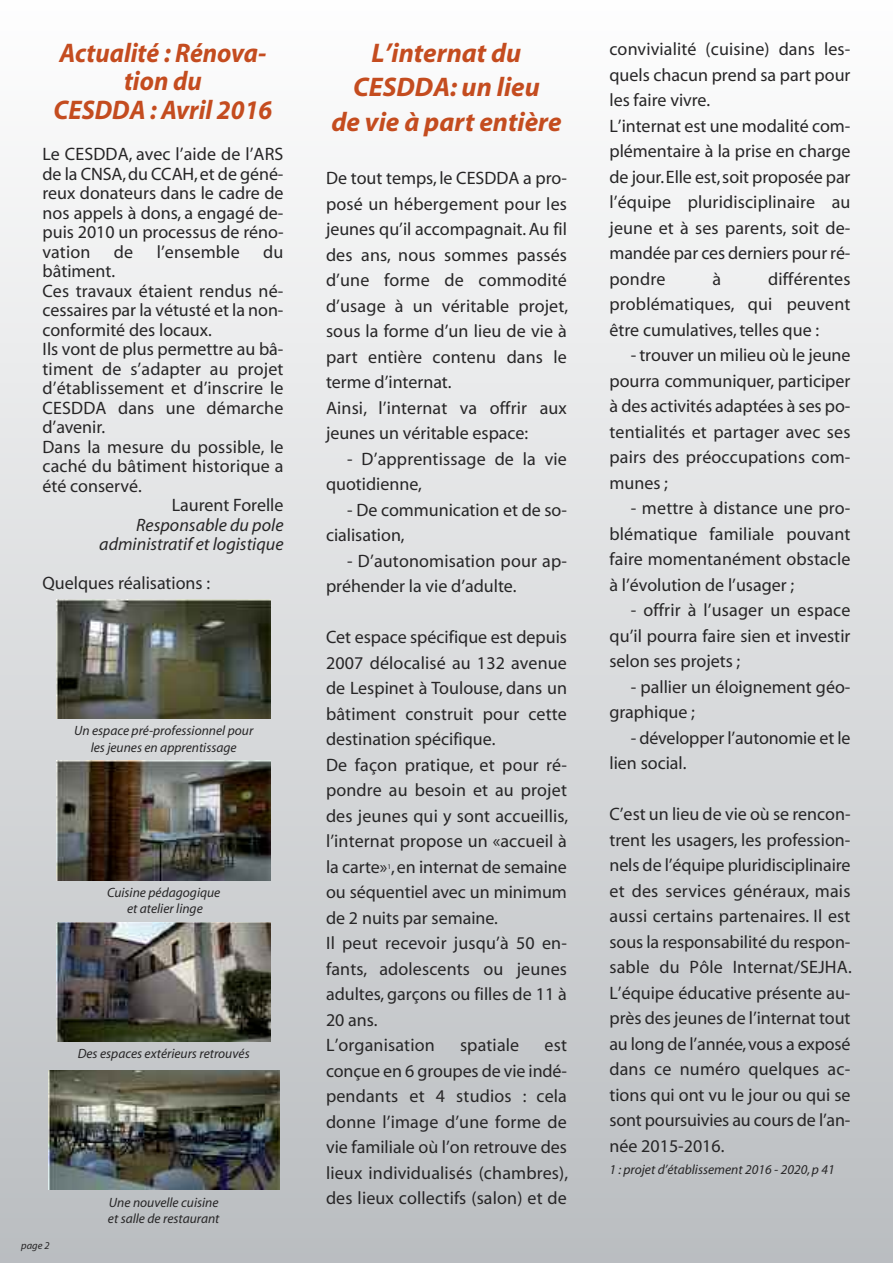
<style>
.page{position:relative;width:893px;height:1263px;background:#fff}
.page>*{position:absolute;margin:0;border:0;box-sizing:border-box;transform-origin:0 0}
.t1{font:italic 700 27px/34.5px "Myriad";color:#c44c1f;text-align:center}
.t2{font:italic 700 27px/28.5px "Myriad";color:#c44c1f;text-align:center;scale:.95 1}
.t3{font:18px/25.5px "Myriad";color:#272627}
.t4{font:italic 18px/19.5px "Myriad";color:#272627;text-align:right}
.t5{font:italic 13.5px/16.2px "Myriad";color:#272627;text-align:center}
.t6{font:italic 10.5px "Myriad";color:#272627}
.t7{font:7.2px "Myriad";color:#272627}
</style>
<div class="page">
<div style="left:0;top:0;width:893px;height:1263px;background:linear-gradient(to bottom,#fefefe,#babdc0)"></div>
<img style="left:57px;top:600px;width:214px;height:118px">
<img style="left:57px;top:760px;width:214px;height:120px">
<img style="left:57px;top:922px;width:214px;height:120px">
<img style="left:48px;top:1070px;width:231px;height:120px">
<h1 class="t2" style="left:54px;top:41px;width:232px">Actualité : Rénova&shy;tion du<br>CESDDA : Avril 2016</h1>
<p class="t3" style="left:43px;top:146px;width:243px;line-height:19.5px;text-align:justify">Le CESDDA, avec l’aide de l’ARS de la CNSA,du CCAH,et de géné&shy;reux donateurs dans le cadre de nos appels à dons, a engagé de&shy;puis 2010 un processus de réno&shy;vation</p>
<p class="t3" style="left:114px;top:241px;width:21px">de</p>
<p class="t3" style="left:157px;top:241px;width:85px">l’ensemble</p>
<p class="t3" style="left:263px;top:241px;width:22px">du</p>
<p class="t3" style="left:43px;top:260px;width:74px">bâtiment.</p>
<p class="t3" style="left:43px;top:280px;width:242px">Ces travaux étaient rendus né-</p>
<p class="t3" style="left:43px;top:299px;width:242px">cessaires par la vétusté et la non-</p>
<p class="t3" style="left:43px;top:319px;width:171px">conformité des locaux.</p>
<p class="t3" style="left:43px;top:338px;width:242px">Ils vont de plus permettre au bâ-</p>
<p class="t3" style="left:43px;top:358px;width:242px">timent de s’adapter au projet</p>
<p class="t3" style="left:43px;top:377px;width:242px">d’établissement et d’inscrire le</p>
<p class="t3" style="left:43px;top:397px;width:242px">CESDDA dans une démarche</p>
<p class="t3" style="left:43px;top:416px;width:64px">d’avenir.</p>
<p class="t3" style="left:43px;top:436px;width:242px">Dans la mesure du possible, le</p>
<p class="t3" style="left:43px;top:455px;width:242px">caché du bâtiment historique a</p>
<p class="t3" style="left:43px;top:475px;width:101px">été conservé.</p>
<p class="t3" style="left:172px;top:494px;width:113px">Laurent Forelle</p>
<p class="t4" style="left:99px;top:517px;width:186px">Responsable du pole administratif et logistique</p>
<p class="t3" style="left:43px;top:572px;width:169px">Quelques réalisations :</p>
<p class="t5" style="left:74px;top:724px;width:181px">Un espace pré-professionnel pour les jeunes en apprentissage</p>
<p class="t5" style="left:107px;top:885px;width:115px">Cuisine pédagogique et atelier linge</p>
<p class="t5" style="left:78px;top:1047px;width:173px">Des espaces extérieurs retrouvés</p>
<p class="t6" style="left:21px;top:1242px;width:30px">page 2</p>
<p class="t5" style="left:108px;top:1195px;width:113px;text-align:left">Une nouvelle cuisine et salle de restaurant</p>
<h1 class="t1" style="left:331px;top:38px;width:232px">L’internat du<br>CESDDA: un lieu<br>de vie à part entière</h1>
<p class="t3" style="left:326px;top:167px;width:244px">De tout temps, le CESDDA a pro&shy;posé un hébergement pour les jeunes qu’il accompagnait.Au fil des ans, nous sommes passés d’une forme de commodité d’usage à un véritable projet, sous la forme d’un lieu de vie à part entière contenu dans le terme d’internat.<br>Ainsi, l’internat va offrir aux jeunes un véritable espace:</p>
<p class="t3" style="left:326px;top:448px;width:242px;text-indent:21px">- D’apprentissage de la vie quotidienne,</p>
<p class="t3" style="left:326px;top:499px;width:242px;text-indent:21px">- De communication et de so&shy;cialisation,</p>
<p class="t3" style="left:326px;top:550px;width:242px;text-indent:21px">- D’autonomisation pour ap&shy;préhender la vie d’adulte.</p>
<p class="t3" style="left:326px;top:626px;width:244px">Cet espace spécifique est depuis<br>2007 délocalisé au 132 avenue de Lespinet à Toulouse, dans un bâtiment construit pour cette destination spécifique.<br>De façon pratique, et pour ré&shy;pondre au besoin et au projet des jeunes qui y sont accueillis, l’internat propose un «accueil à la carte» ,en internat de semaine</p>
<p class="t7" style="left:387px;top:864px;width:5px">1</p>
<p class="t3" style="left:326px;top:881px;width:242px">ou séquentiel avec un minimum de 2 nuits par semaine.<br>Il peut recevoir jusqu’à 50 en&shy;fants, adolescents ou jeunes adultes, garçons ou filles de 11 à<br>20 ans.<br>L’organisation</p>
<p class="t3" style="left:460px;top:1034px;width:61px">spatiale</p>
<p class="t3" style="left:326px;top:1034px;width:244px;text-align:justify;text-indent:219px">est conçue en 6 groupes de vie indé&shy;pendants et 4 studios : cela donne l’image d’une forme de vie familiale où l’on retrouve des lieux individualisés (chambres), des lieux collectifs (salon) et de</p>
<p class="t3" style="left:609px;top:38px;width:242px">convivialité (cuisine) dans les&shy;quels chacun prend sa part pour les faire vivre.<br>L’internat est une modalité com&shy;plémentaire à la prise en charge de jour.Elle est,soit proposée par l’équipe pluridisciplinaire au jeune et à ses parents, soit de&shy;mandée par ces derniers pour ré&shy;pondre</p>
<p class="t3" style="left:609px;top:268px;width:242px;text-align:justify;text-indent:159px">différentes problématiques, qui peuvent être cumulatives,telles que :</p>
<p class="t3" style="left:609px;top:344px;width:242px;text-align:justify;text-indent:21px">- trouver un milieu où le jeune pourra communiquer, participer à des activités adaptées à ses po&shy;tentialités et partager avec ses pairs des préoccupations com&shy;munes ;</p>
<p class="t3" style="left:609px;top:497px;width:242px;text-align:justify;text-indent:21px">- mettre à distance une pro&shy;blématique familiale pouvant faire momentanément obstacle à l’évolution de l’usager ;</p>
<p class="t3" style="left:609px;top:599px;width:242px;text-align:justify;text-indent:21px">- offrir à l’usager un espace qu’il pourra faire sien et investir selon ses projets ;</p>
<p class="t3" style="left:609px;top:676px;width:242px;text-indent:21px">- pallier un éloignement géo&shy;graphique ;</p>
<p class="t3" style="left:609px;top:727px;width:242px;text-indent:21px">- développer l’autonomie et le lien social.</p>
<p class="t3" style="left:609px;top:803px;width:244px;text-align:justify">C’est un lieu de vie où se rencon&shy;trent les usagers, les profession&shy;nels de l’équipe pluridisciplinaire et des services généraux, mais aussi certains partenaires. Il est sous la responsabilité du respon&shy;sable du Pôle Internat/SEJHA.<br>L’équipe éducative présente au&shy;près des jeunes de l’internat tout au long de l’année,vous a exposé dans ce numéro quelques ac&shy;tions qui ont vu le jour ou qui se sont poursuivies au cours de l’an&shy;née 2015-2016.</p>
<p class="t5" style="left:609px;top:1163px;width:227px">1 : projet d’établissement 2016 - 2020,p 41</p>
<p class="t3" style="left:712px;top:268px;width:10px">à</p>
</div>
